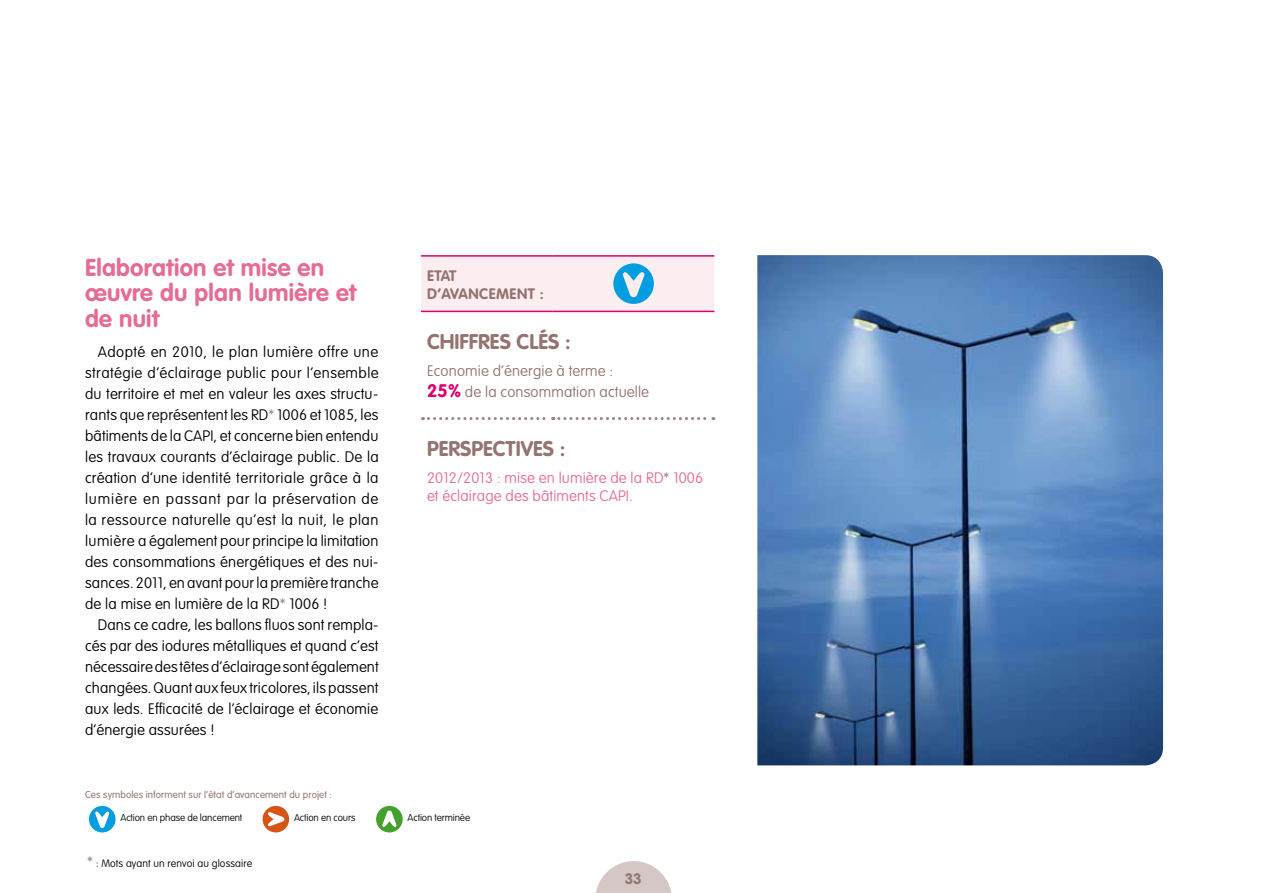
<style>
.page{position:relative;width:1263px;height:893px;background:#fff}
.page>*{position:absolute;margin:0;border:0;box-sizing:border-box;transform-origin:0 0}
.t1{font:700 24px/25.5px "VAG Rounded";letter-spacing:.015em;color:#e66c95}
.t2{font:700 21px "VAG Rounded";color:#947470}
.t3{font:100 15px/21px "VAG Rounded";letter-spacing:.01em;color:#000;text-align:justify}
.t4{font:100 15px/18px "VAG Rounded";letter-spacing:.01em;color:#e66c95}
.t5{font:100 15px/21.6px "VAG Rounded";letter-spacing:.01em;color:#947470}
.t6{font:700 15px/18px "VAG Rounded";letter-spacing:-.005em;color:#947470}
.t7{font:100 10.5px "VAG Rounded";letter-spacing:.01em;color:#000}
.t8{font:100 9.9px "VAG Rounded";letter-spacing:-.01em;color:#000}
.t9{font:300 9.9px "VAG Rounded";letter-spacing:.01em;color:#947470}
.s1{color:#947470}
.s2{font-weight:700;font-size:18px;color:#dc006b}
.s3{font-size:15px;color:#947470}
</style>
<div class="page">
<svg style="left:596px;top:861px;width:76px;height:32px"></svg>
<img style="left:757px;top:255px;width:406px;height:510px">
<svg style="left:422px;top:417px;width:292px;height:3px"></svg>
<hr style="left:421px;top:255px;width:132px;height:2px;background:#dc006b">
<hr style="left:553px;top:255px;width:161px;height:2px;background:#dc006b">
<hr style="left:421px;top:311px;width:132px;height:1px;background:#dc006b">
<hr style="left:553px;top:311px;width:161px;height:1px;background:#dc006b">
<svg style="left:421px;top:256px;width:293px;height:55px;background:#ece3ed"></svg>
<div style="left:89px;top:806px;width:27px;height:26px;background:#009ee0;border-radius:50%"></div>
<svg style="left:95px;top:811px;width:14px;height:17px"></svg>
<div style="left:263px;top:806px;width:26px;height:26px;background:#d65516;border-radius:50%"></div>
<svg style="left:268px;top:812px;width:16px;height:14px"></svg>
<div style="left:376px;top:806px;width:27px;height:26px;background:#44a12b;border-radius:50%"></div>
<svg style="left:382px;top:810px;width:14px;height:17px"></svg>
<h1 class="t1" style="left:85px;top:254px;width:274px">Elaboration et mise en œuvre du plan lumière et de nuit</h1>
<p class="t3" style="left:85px;top:341px;width:295px;text-indent:13px">Adopté en 2010, le plan lumière offre une stratégie d’éclairage public pour l’ensemble du territoire et met en valeur les axes structu&shy;rants que représentent les RD<span class="s1">*</span> 1006 et 1085, les bâtiments de la CAPI, et concerne bien entendu les travaux courants d’éclairage public. De la création d’une identité territoriale grâce à la lumière en passant par la préservation de la ressource naturelle qu’est la nuit, le plan lumière a également pour principe la limitation des consommations énergétiques et des nui&shy;sances. 2011, en avant pour la première tranche de la mise en lumière de la RD<span class="s1">*</span> 1006 !</p>
<p class="t3" style="left:85px;top:614px;width:295px;text-indent:13px">Dans ce cadre, les ballons fluos sont rempla&shy;cés par des iodures métalliques et quand c’est nécessaire des têtes d’éclairage sont également changées. Quant aux feux tricolores, ils passent aux leds. Efficacité de l’éclairage et économie d’énergie assurées !</p>
<p class="t6" style="left:427px;top:266px;width:31px">Etat d’avancemen</p>
<p class="t6" style="left:528px;top:284px;width:18px">t :</p>
<h2 class="t2" style="left:427px;top:329px;width:38px">Chiffres</h2>
<h2 class="t2" style="left:517px;top:329px;width:56px">clés :</h2>
<p class="t5" style="left:427px;top:360px;width:223px">Economie d’énergie à terme :<br><span class="s2">25%</span> de la consommation actuelle</p>
<h2 class="t2" style="left:427px;top:436px;width:24px">Perspec</h2>
<h2 class="t2" style="left:506px;top:436px;width:21px">tives</h2>
<h2 class="t2" style="left:560px;top:436px;width:7px">:</h2>
<p class="t4" style="left:427px;top:469px;width:278px">2012/2013 : mise en lumière de la RD<span class="s1">*</span> 1006 et éclairage des bâtiments CAPI.</p>
<p class="t9" style="left:85px;top:789px;width:248px">Ces symboles informent sur l’état d’avancement du projet :</p>
<p class="t8" style="left:120px;top:811px;width:123px">Action en phase de lancement</p>
<p class="t8" style="left:294px;top:811px;width:63px">Action en cours</p>
<p class="t8" style="left:408px;top:811px;width:64px">Action terminée</p>
<p class="t7" style="left:87px;top:857px;width:167px"><span class="s3">*</span> : Mots ayant un renvoi au glossaire</p>
<p class="t6" style="left:625px;top:869px;width:19px">33</p>
</div>
